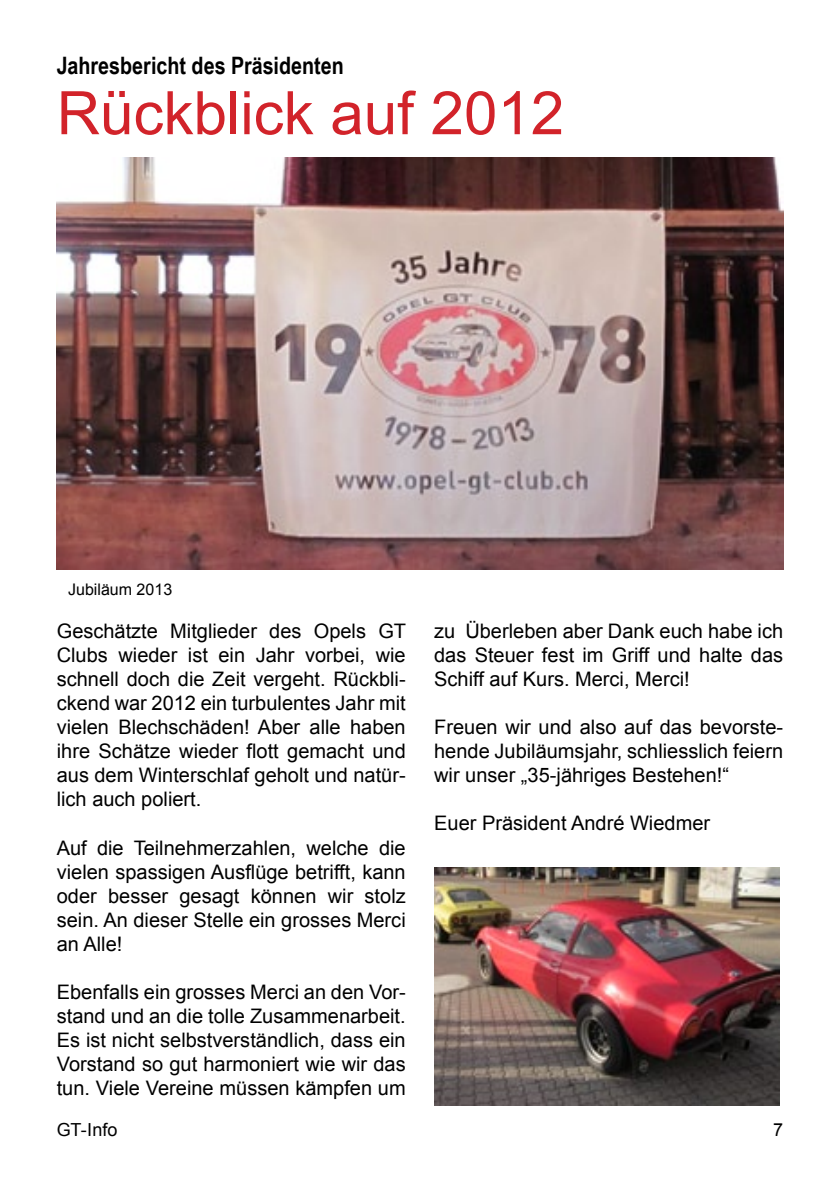
<style>
.page{position:relative;width:840px;height:1191px;background:#fff}
.page>*{position:absolute;margin:0;border:0;box-sizing:border-box;transform-origin:0 0}
.t1{font:60px "Arial";color:#d2232a}
.t2{font:700 24px "Arial Narrow";color:#000}
.t3{font:20px/24px "Arial";color:#000;text-align:justify}
.t4{font:18px "Arial";letter-spacing:.005em;color:#000}
.t5{font:16px "Arial";color:#000}
</style>
<div class="page">
<img style="left:57px;top:158px;width:725px;height:412px">
<img style="left:434px;top:867px;width:345px;height:239px">
<p class="t2" style="left:57px;top:48px;width:288px">Jahresbericht des Präsidenten</p>
<h1 class="t1" style="left:57px;top:74px;width:508px">Rückblick auf 2012</h1>
<p class="t5" style="left:68px;top:579px;width:106px">Jubiläum 2013</p>
<p class="t3" style="left:57px;top:619px;width:350px">Geschätzte Mitglieder des Opels GT Clubs wieder ist ein Jahr vorbei, wie schnell doch die Zeit vergeht. Rückbli&shy;ckend war 2012 ein turbulentes Jahr mit vielen Blechschäden! Aber alle haben ihre Schätze wieder flott gemacht und aus dem Winterschlaf geholt und natür&shy;lich auch poliert.</p>
<p class="t3" style="left:57px;top:835px;width:350px">Auf die Teilnehmerzahlen, welche die vielen spassigen Ausflüge betrifft, kann oder besser gesagt können wir stolz sein. An dieser Stelle ein grosses Merci an Alle!</p>
<p class="t3" style="left:57px;top:979px;width:350px">Ebenfalls ein grosses Merci an den Vor&shy;stand und an die tolle Zusammenarbeit.<br>Es ist nicht selbstverständlich, dass ein Vorstand so gut harmoniert wie wir das tun. Viele Vereine müssen kämpfen um</p>
<p class="t3" style="left:434px;top:619px;width:350px">zu Überleben aber Dank euch habe ich das Steuer fest im Griff und halte das Schiff auf Kurs. Merci, Merci!</p>
<p class="t3" style="left:434px;top:715px;width:350px">Freuen wir und also auf das bevorste&shy;hende Jubiläumsjahr, schliesslich feiern wir unser „35-jähriges Bestehen!“</p>
<p class="t3" style="left:434px;top:811px;width:277px">Euer Präsident André Wiedmer</p>
<p class="t4" style="left:57px;top:1118px;width:62px">GT-Info</p>
<p class="t4" style="left:772px;top:1118px;width:12px">7</p>
</div>
